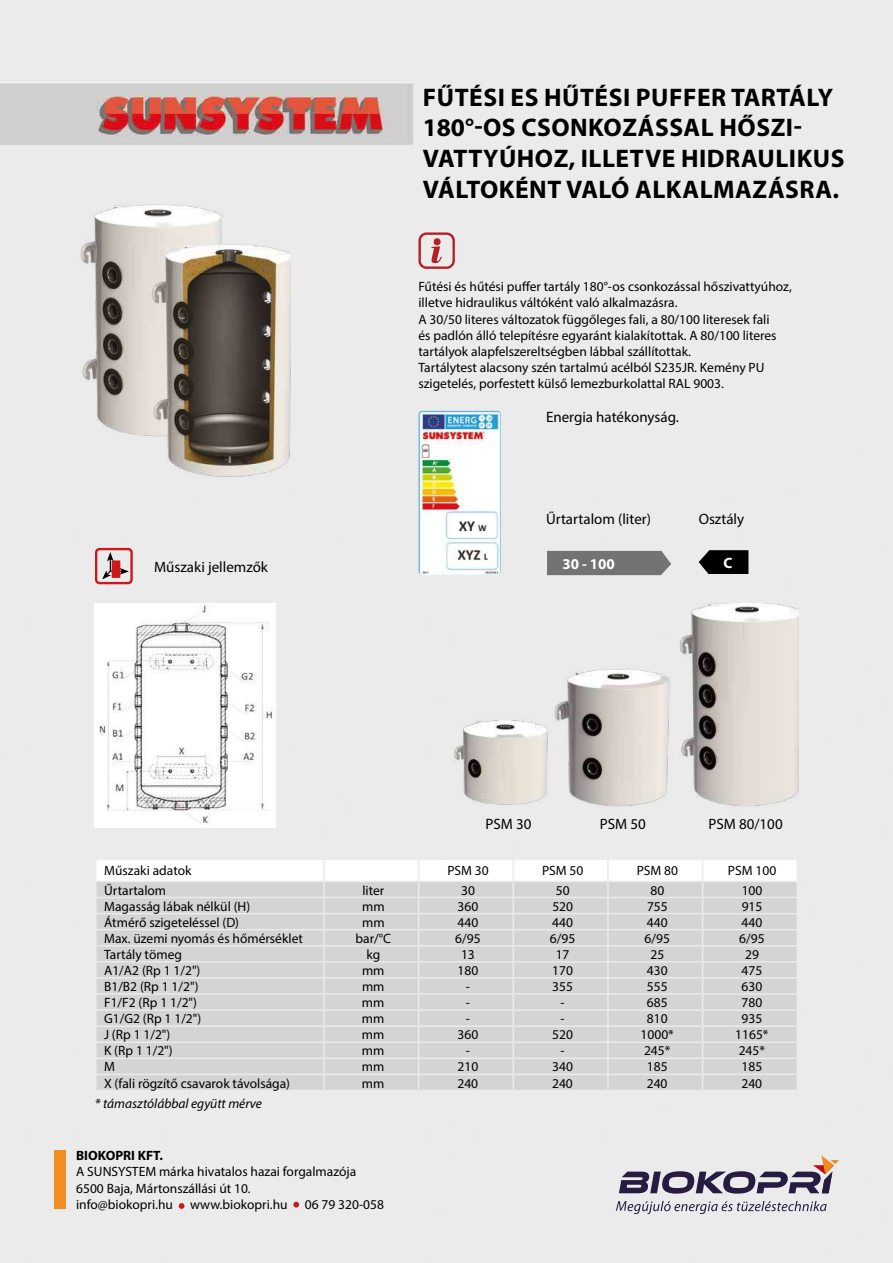
<style>
.page{position:relative;width:893px;height:1263px;background:#ebebeb}
.page>*{position:absolute;margin:0;border:0;box-sizing:border-box;transform-origin:0 0}
.t1{font:700 25.5px/30.6px "Myriad Pro";letter-spacing:.02em;color:#000}
.t2{font:15px "Myriad Pro";color:#000}
.t3{font:700 15px "Myriad Pro";color:#fff}
.t4{font:13.5px/16.2px "Myriad Pro";color:#000}
.t5{font:italic 13.5px "Myriad Pro";color:#000}
.t6{font:700 13.5px "Myriad Pro";color:#000}
</style>
<div class="page">
<svg style="left:418px;top:232px;width:37px;height:37px"></svg>
<img style="left:418px;top:410px;width:83px;height:165px">
<div style="left:547px;top:551px;width:124px;height:24px;background:#737373"></div>
<svg style="left:699px;top:550px;width:49px;height:24px"></svg>
<img style="left:79px;top:203px;width:212px;height:273px">
<svg style="left:102px;top:552px;width:27px;height:27px"></svg>
<div style="left:112px;top:560px;width:8px;height:18px;background:#cd1719"></div>
<div style="left:95px;top:548px;width:38px;height:36px;border:2px solid #cd1719;border-radius:3px"></div>
<img style="left:95px;top:603px;width:180px;height:225px">
<hr style="left:95px;top:858px;width:229px;height:2px;background:#ecebec">
<hr style="left:324px;top:858px;width:95px;height:2px;background:#ecebec">
<hr style="left:419px;top:858px;width:94px;height:2px;background:#ecebec">
<hr style="left:513px;top:858px;width:95px;height:2px;background:#ecebec">
<hr style="left:608px;top:858px;width:95px;height:2px;background:#ecebec">
<hr style="left:703px;top:858px;width:95px;height:2px;background:#ecebec">
<hr style="left:95px;top:1090px;width:229px;height:1px;background:#ecebec">
<hr style="left:324px;top:1090px;width:95px;height:1px;background:#ecebec">
<hr style="left:419px;top:1090px;width:94px;height:1px;background:#ecebec">
<hr style="left:513px;top:1090px;width:95px;height:1px;background:#ecebec">
<hr style="left:608px;top:1090px;width:95px;height:1px;background:#ecebec">
<hr style="left:703px;top:1090px;width:95px;height:1px;background:#ecebec">
<svg style="left:95px;top:860px;width:703px;height:230px;background:#dadada"></svg>
<svg style="left:616px;top:1201px;width:211px;height:13px;background:#bfbdc5"></svg>
<svg style="left:619px;top:1155px;width:220px;height:38px;background:#aca6b1"></svg>
<div style="left:54px;top:1150px;width:12px;height:59px;background:#f28d22"></div>
<svg style="left:179px;top:1203px;width:5px;height:6px"></svg>
<svg style="left:293px;top:1202px;width:6px;height:5px"></svg>
<img style="left:454px;top:603px;width:344px;height:214px">
<h1 class="t1" style="left:423px;top:81px;width:423px">FŰTÉSI ES HŰTÉSI PUFFER TARTÁLY<br>180°-OS CSONKOZÁSSAL HŐSZI-<br>VATTYÚHOZ, ILLETVE HIDRAULIKUS<br>VÁLTOKÉNT VALÓ ALKALMAZÁSRA.</h1>
<p class="t4" style="left:418px;top:278px;width:375px">Fűtési és hűtési puffer tartály 180°-os csonkozással hőszivattyúhoz, illetve hidraulikus váltóként való alkalmazásra.<br>A 30/50 literes változatok függőleges fali, a 80/100 literesek fali<br>és padlón álló telepítésre egyaránt kialakítottak. A 80/100 literes tartályok alapfelszereltségben lábbal szállítottak.<br>Tartálytest alacsony szén tartalmú acélból S235JR. Kemény PU szigetelés, porfestett külső lemezburkolattal RAL 9003.</p>
<p class="t2" style="left:546px;top:407px;width:134px">Energia hatékonyság.</p>
<p class="t2" style="left:154px;top:557px;width:115px">Műszaki jellemzők</p>
<p class="t2" style="left:546px;top:510px;width:106px">Űrtartalom (liter)</p>
<p class="t2" style="left:699px;top:510px;width:47px">Osztály</p>
<p class="t3" style="left:562px;top:554px;width:54px">30 - 100</p>
<p class="t3" style="left:724px;top:553px;width:10px">C</p>
<p class="t2" style="left:486px;top:814px;width:48px">PSM 30</p>
<p class="t2" style="left:600px;top:814px;width:48px">PSM 50</p>
<p class="t2" style="left:708px;top:814px;width:76px">PSM 80/100</p>
<p class="t4" style="left:104px;top:862px;width:89px">Műszaki adatok</p>
<p class="t4" style="left:447px;top:862px;width:43px">PSM 30</p>
<p class="t4" style="left:542px;top:862px;width:43px">PSM 50</p>
<p class="t4" style="left:637px;top:862px;width:43px">PSM 80</p>
<p class="t4" style="left:728px;top:862px;width:50px">PSM 100</p>
<p class="t4" style="left:104px;top:882px;width:64px">Űrtartalom</p>
<p class="t4" style="left:362px;top:882px;width:23px">liter</p>
<p class="t4" style="left:461px;top:882px;width:15px">30</p>
<p class="t4" style="left:556px;top:882px;width:15px">50</p>
<p class="t4" style="left:650px;top:882px;width:15px">80</p>
<p class="t4" style="left:742px;top:882px;width:22px">100</p>
<p class="t4" style="left:104px;top:898px;width:147px">Magasság lábak nélkül (H)</p>
<p class="t4" style="left:362px;top:898px;width:24px">mm</p>
<p class="t4" style="left:458px;top:898px;width:22px">360</p>
<p class="t4" style="left:552px;top:898px;width:22px">520</p>
<p class="t4" style="left:647px;top:898px;width:22px">755</p>
<p class="t4" style="left:742px;top:898px;width:22px">915</p>
<p class="t4" style="left:104px;top:914px;width:136px">Átmérő szigeteléssel (D)</p>
<p class="t4" style="left:362px;top:914px;width:24px">mm</p>
<p class="t4" style="left:458px;top:914px;width:22px">440</p>
<p class="t4" style="left:552px;top:914px;width:22px">440</p>
<p class="t4" style="left:647px;top:914px;width:22px">440</p>
<p class="t4" style="left:742px;top:914px;width:22px">440</p>
<p class="t4" style="left:104px;top:930px;width:200px">Max. üzemi nyomás és hőmérséklet</p>
<p class="t4" style="left:356px;top:930px;width:37px">bar/°C</p>
<p class="t4" style="left:455px;top:930px;width:27px">6/95</p>
<p class="t4" style="left:550px;top:930px;width:27px">6/95</p>
<p class="t4" style="left:645px;top:930px;width:27px">6/95</p>
<p class="t4" style="left:739px;top:930px;width:27px">6/95</p>
<p class="t4" style="left:104px;top:946px;width:79px">Tartály tömeg</p>
<p class="t4" style="left:366px;top:946px;width:15px">kg</p>
<p class="t4" style="left:461px;top:946px;width:15px">13</p>
<p class="t4" style="left:556px;top:946px;width:15px">17</p>
<p class="t4" style="left:650px;top:946px;width:15px">25</p>
<p class="t4" style="left:745px;top:946px;width:15px">29</p>
<p class="t4" style="left:104px;top:962px;width:98px">A1/A2 (Rp 1 1/2")</p>
<p class="t4" style="left:362px;top:962px;width:24px">mm</p>
<p class="t4" style="left:458px;top:962px;width:22px">180</p>
<p class="t4" style="left:552px;top:962px;width:22px">170</p>
<p class="t4" style="left:647px;top:962px;width:22px">430</p>
<p class="t4" style="left:742px;top:962px;width:22px">475</p>
<p class="t4" style="left:104px;top:978px;width:96px">B1/B2 (Rp 1 1/2")</p>
<p class="t4" style="left:362px;top:978px;width:24px">mm</p>
<p class="t4" style="left:466px;top:978px;width:6px">-</p>
<p class="t4" style="left:552px;top:978px;width:22px">355</p>
<p class="t4" style="left:647px;top:978px;width:22px">555</p>
<p class="t4" style="left:742px;top:978px;width:22px">630</p>
<p class="t4" style="left:104px;top:994px;width:94px">F1/F2 (Rp 1 1/2")</p>
<p class="t4" style="left:362px;top:994px;width:24px">mm</p>
<p class="t4" style="left:466px;top:994px;width:6px">-</p>
<p class="t4" style="left:560px;top:994px;width:6px">-</p>
<p class="t4" style="left:647px;top:994px;width:22px">685</p>
<p class="t4" style="left:742px;top:994px;width:22px">780</p>
<p class="t4" style="left:104px;top:1010px;width:99px">G1/G2 (Rp 1 1/2")</p>
<p class="t4" style="left:362px;top:1010px;width:24px">mm</p>
<p class="t4" style="left:466px;top:1010px;width:6px">-</p>
<p class="t4" style="left:560px;top:1010px;width:6px">-</p>
<p class="t4" style="left:647px;top:1010px;width:22px">810</p>
<p class="t4" style="left:741px;top:1010px;width:22px">935</p>
<p class="t4" style="left:104px;top:1026px;width:68px">J (Rp 1 1/2")</p>
<p class="t4" style="left:362px;top:1026px;width:24px">mm</p>
<p class="t4" style="left:457px;top:1026px;width:22px">360</p>
<p class="t4" style="left:552px;top:1026px;width:22px">520</p>
<p class="t4" style="left:641px;top:1026px;width:35px">1000*</p>
<p class="t4" style="left:735px;top:1026px;width:35px">1165*</p>
<p class="t4" style="left:104px;top:1042px;width:70px">K (Rp 1 1/2")</p>
<p class="t4" style="left:362px;top:1042px;width:24px">mm</p>
<p class="t4" style="left:466px;top:1042px;width:6px">-</p>
<p class="t4" style="left:560px;top:1042px;width:6px">-</p>
<p class="t4" style="left:644px;top:1042px;width:28px">245*</p>
<p class="t4" style="left:739px;top:1042px;width:28px">245*</p>
<p class="t4" style="left:104px;top:1058px;width:12px">M</p>
<p class="t4" style="left:362px;top:1058px;width:24px">mm</p>
<p class="t4" style="left:457px;top:1058px;width:22px">210</p>
<p class="t4" style="left:552px;top:1058px;width:22px">340</p>
<p class="t4" style="left:647px;top:1058px;width:22px">185</p>
<p class="t4" style="left:741px;top:1058px;width:22px">185</p>
<p class="t4" style="left:104px;top:1075px;width:188px">X (fali rögzítő csavarok távolsága)</p>
<p class="t4" style="left:362px;top:1075px;width:24px">mm</p>
<p class="t4" style="left:457px;top:1075px;width:22px">240</p>
<p class="t4" style="left:552px;top:1075px;width:22px">240</p>
<p class="t4" style="left:647px;top:1075px;width:22px">240</p>
<p class="t4" style="left:741px;top:1075px;width:22px">240</p>
<p class="t5" style="left:95px;top:1095px;width:169px">* támasztólábbal együtt mérve</p>
<p class="t6" style="left:76px;top:1147px;width:88px">BIOKOPRI KFT.</p>
<p class="t4" style="left:76px;top:1163px;width:282px">A SUNSYSTEM márka hivatalos hazai forgalmazója<br>6500 Baja, Mártonszállási út 10.<br>info@biokopri.hu</p>
<p class="t4" style="left:190px;top:1196px;width:99px">www.biokopri.hu</p>
<p class="t4" style="left:305px;top:1196px;width:81px">06 79 320-058</p>
</div>
